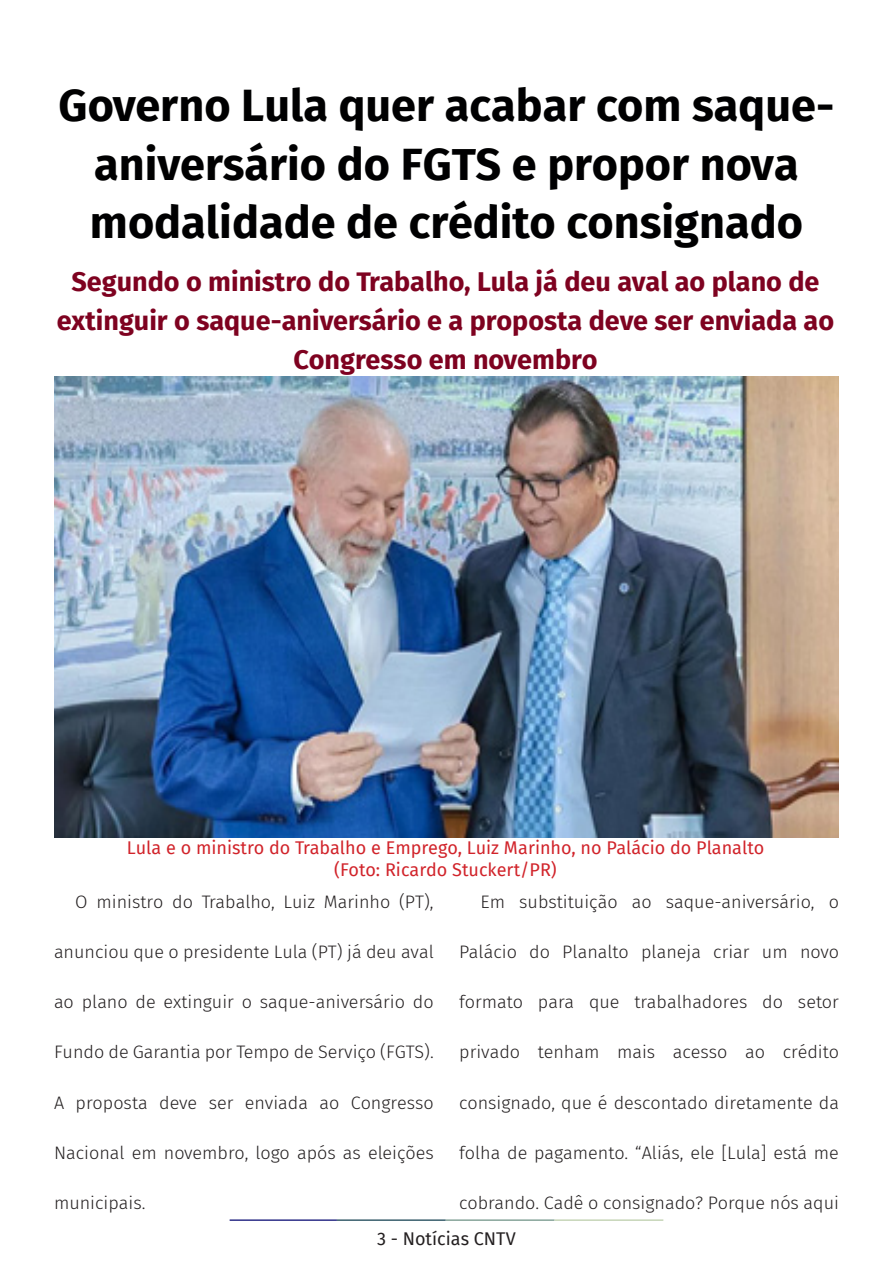
<style>
.page{position:relative;width:893px;height:1263px;background:#fff}
.page>*{position:absolute;margin:0;border:0;box-sizing:border-box;transform-origin:0 0}
.t1{font:700 45px/58.5px "Fira Sans";color:#000001;text-align:center}
.t2{font:700 27px/39px "Fira Sans";color:#7e0220;text-align:center}
.t3{font:300 18px "Fira Sans";color:#231f20}
.t4{font:18px "Fira Sans";color:#d1232a}
.t5{font:18px "Fira Sans";color:#231f20}
</style>
<div class="page">
<hr style="left:230px;top:1219px;width:107px;height:2px;background:#2f3088">
<hr style="left:337px;top:1219px;width:109px;height:2px;background:#3a5f6d">
<hr style="left:446px;top:1219px;width:109px;height:2px;background:#87a59a">
<hr style="left:555px;top:1219px;width:108px;height:2px;background:#c6d5b7">
<img style="left:54px;top:377px;width:785px;height:460px">
<p class="t1" style="left:59px;top:73px;width:777px">Governo Lula quer acabar com saque&shy;aniversário do FGTS e propor nova modalidade de crédito consignado</p>
<p class="t2" style="left:57px;top:260px;width:779px">Segundo o ministro do Trabalho, Lula já deu aval ao plano de extinguir o saque-aniversário e a proposta deve ser enviada ao<br>Congresso em novembro</p>
<p class="t4" style="left:127px;top:834px;width:639px">Lula e o ministro do Trabalho e Emprego, Luiz Marinho, no Palácio do Planalto</p>
<p class="t4" style="left:334px;top:856px;width:224px">(Foto: Ricardo Stuckert/PR)</p>
<p class="t3" style="left:75px;top:889px;width:360px">O ministro do Trabalho, Luiz Marinho (PT),</p>
<p class="t3" style="left:54px;top:939px;width:381px">anunciou que o presidente Lula (PT) já deu aval</p>
<p class="t3" style="left:54px;top:989px;width:381px">ao plano de extinguir o saque-aniversário do</p>
<p class="t3" style="left:54px;top:1039px;width:381px">Fundo de Garantia por Tempo de Serviço (FGTS).</p>
<p class="t3" style="left:54px;top:1089px;width:381px">A proposta deve ser enviada ao Congresso</p>
<p class="t3" style="left:54px;top:1140px;width:381px">Nacional em novembro, logo após as eleições</p>
<p class="t3" style="left:54px;top:1190px;width:93px">municipais.</p>
<p class="t3" style="left:480px;top:889px;width:360px">Em substituição ao saque-aniversário, o</p>
<p class="t3" style="left:459px;top:939px;width:381px">Palácio do Planalto planeja criar um novo</p>
<p class="t3" style="left:459px;top:989px;width:381px">formato para que trabalhadores do setor</p>
<p class="t3" style="left:459px;top:1039px;width:381px">privado tenham mais acesso ao crédito</p>
<p class="t3" style="left:459px;top:1089px;width:381px">consignado, que é descontado diretamente da</p>
<p class="t3" style="left:459px;top:1140px;width:381px">folha de pagamento. “Aliás, ele [Lula] está me</p>
<p class="t3" style="left:459px;top:1190px;width:381px">cobrando. Cadê o consignado? Porque nós aqui</p>
<p class="t5" style="left:377px;top:1225px;width:140px">3 - Notícias CNTV</p>
</div>
